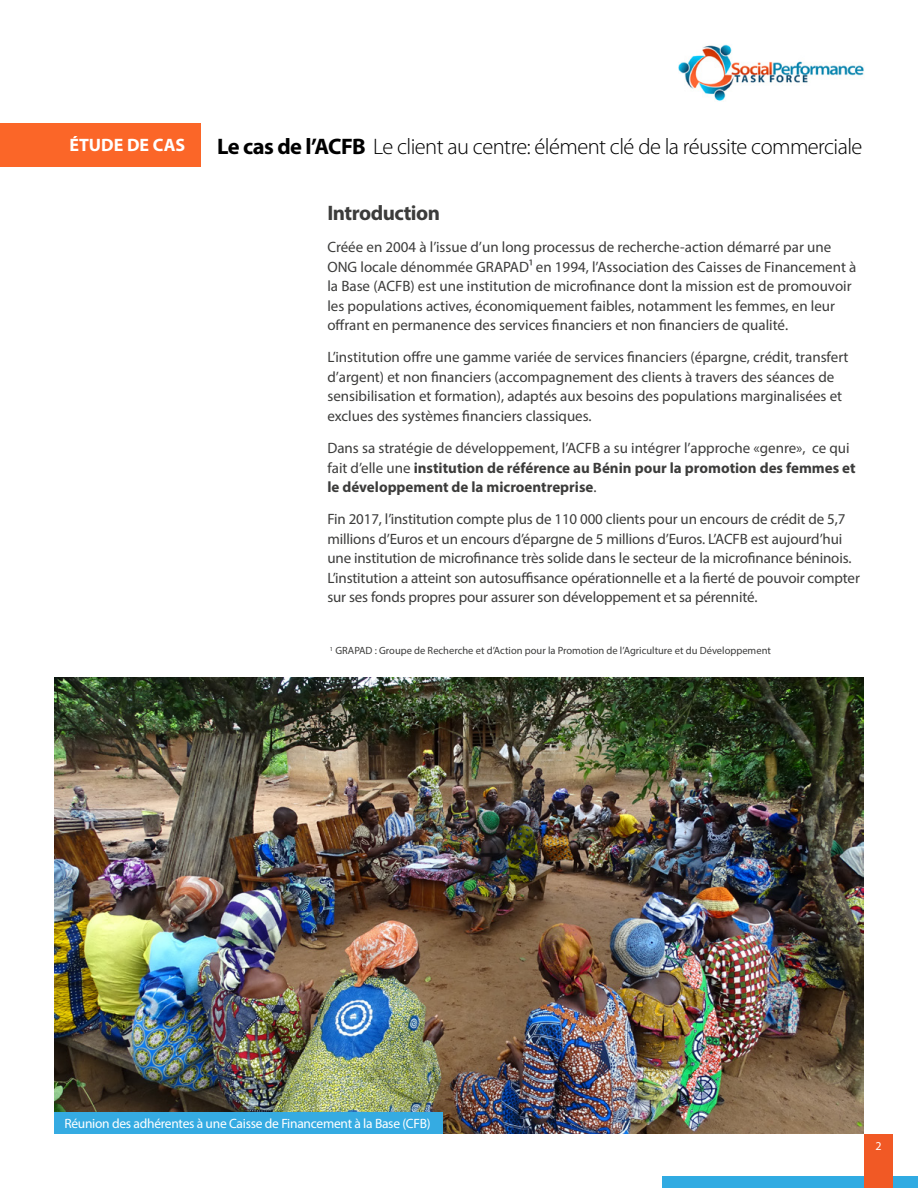
<style>
.page{position:relative;width:918px;height:1188px;background:#fff}
.page>*{position:absolute;margin:0;border:0;box-sizing:border-box;transform-origin:0 0}
.t1{font:300 22.5px "Myriad Pro";letter-spacing:-.025em;color:#000}
.t2{font:700 21px "Myriad Pro";letter-spacing:-.025em;color:#3c3c3b}
.t3{font:700 18px "Myriad Pro";color:#fff}
.t4{font:15px/19.5px "Myriad Pro";color:#3c3c3b}
.t5{font:700 15px/19.5px "Myriad Pro";color:#3c3c3b}
.t6{font:13.5px "Myriad Pro";letter-spacing:-.02em;color:#fff}
.t7{font:12px "Myriad Pro";color:#fff}
.t8{font:10.5px "Myriad Pro";color:#3c3c3b}
.s1{font-weight:700}
.s2{font-weight:400}
</style>
<div class="page">
<div style="left:0;top:123px;width:201px;height:44px;background:#fb6628"></div>
<img style="left:678px;top:44px;width:186px;height:57px">
<div style="left:662px;top:1177px;width:256px;height:11px;background:#31abe2"></div>
<div style="left:864px;top:1134px;width:29px;height:54px;background:#f15925"></div>
<img style="left:54px;top:677px;width:810px;height:457px">
<div style="left:54px;top:1113px;width:389px;height:21px;background:#35abe2"></div>
<p class="t3" style="left:69px;top:133px;width:117px">ÉTUDE DE CAS</p>
<h1 class="t1" style="left:217px;top:135px;width:647px"><span class="s1">Le cas de l’ACFB</span> Le client au centre: élément clé de la réussite commerciale</h1>
<h2 class="t2" style="left:327px;top:199px;width:114px">Introduction</h2>
<p class="t4" style="left:327px;top:237px;width:531px">Créée en 2004 à l’issue d’un long processus de recherche-action démarré par une ONG locale dénommée GRAPAD1 en 1994, l’Association des Caisses de Financement à la Base (ACFB) est une institution de microfinance dont la mission est de promouvoir les populations actives, économiquement faibles, notamment les femmes, en leur offrant en permanence des services financiers et non financiers de qualité.</p>
<p class="t4" style="left:327px;top:347px;width:523px">L’institution offre une gamme variée de services financiers (épargne, crédit, transfert d’argent) et non financiers (accompagnement des clients à travers des séances de sensibilisation et formation), adaptés aux besoins des populations marginalisées et exclues des systèmes financiers classiques.</p>
<p class="t5" style="left:327px;top:438px;width:530px"><span class="s2">Dans sa stratégie de développement, l’ACFB a su intégrer l’approche «genre», ce qui fait d’elle une</span> institution de référence au Bénin pour la promotion des femmes et le développement de la microentreprise<span class="s2">.</span></p>
<p class="t4" style="left:327px;top:509px;width:534px">Fin 2017, l’institution compte plus de 110 000 clients pour un encours de crédit de 5,7 millions d’Euros et un encours d’épargne de 5 millions d’Euros. L’ACFB est aujourd’hui une institution de microfinance très solide dans le secteur de la microfinance béninois.<br>L’institution a atteint son autosuffisance opérationnelle et a la fierté de pouvoir compter sur ses fonds propres pour assurer son développement et sa pérennité.</p>
<p class="t8" style="left:330px;top:644px;width:443px"><sup>1</sup> GRAPAD : Groupe de Recherche et d’Action pour la Promotion de l’Agriculture et du Développement</p>
<p class="t6" style="left:64px;top:1116px;width:368px">Réunion des adhérentes à une Caisse de Financement à la Base (CFB)</p>
<p class="t7" style="left:875px;top:1139px;width:8px">2</p>
</div>
